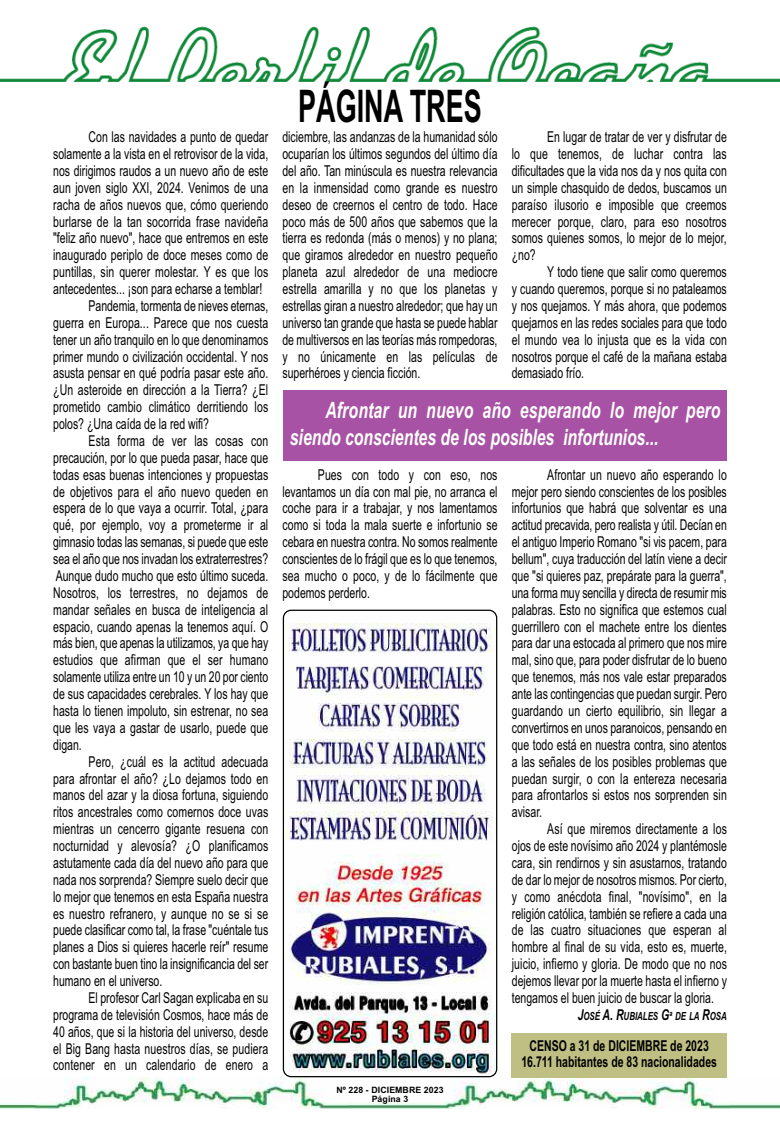
<style>
.page{position:relative;width:780px;height:1134px;background:#fff}
.page>*{position:absolute;margin:0;border:0;box-sizing:border-box;transform-origin:0 0}
.t1{font:700 45px "Arial";color:#000;scale:.6 1}
.t2{font:italic 700 22.5px/27.5px "Arial";color:#fff;scale:.7 1}
.t3{font:15px/16.9px "Arial";letter-spacing:.005em;color:#000;text-align:justify;scale:.7 1}
.t4{font:700 15px/16.2px "Arial";color:#000;text-align:center;scale:.7 1}
.t5{font:italic 700 11.25px "Arial";color:#000;scale:.7 1}
.t6{font:700 8.75px/8.8px "Arial";letter-spacing:.01em;color:#000;text-align:center}
.s1{font-size:15px}
</style>
<div class="page">
<img style="left:0;top:26px;width:780px;height:56px">
<img style="left:0;top:1077px;width:780px;height:32px">
<div style="left:283px;top:390px;width:443px;height:71px;background:#a752a4"></div>
<div style="left:511px;top:1033px;width:215px;height:44px;background:#bfbf83"></div>
<img style="left:283px;top:610px;width:214px;height:467px">
<p class="t3" style="left:89px;top:129px;width:258px">Con las navidades a punto de quedar</p>
<p class="t3" style="left:53px;top:145px;width:309px">solamente a la vista en el retrovisor de la vida,</p>
<p class="t3" style="left:53px;top:162px;width:309px">nos dirigimos raudos a un nuevo año de este</p>
<p class="t3" style="left:53px;top:179px;width:309px">aun joven siglo XXI, 2024. Venimos de una</p>
<p class="t3" style="left:53px;top:196px;width:309px">racha de años nuevos que, cómo queriendo</p>
<p class="t3" style="left:53px;top:213px;width:309px">burlarse de la tan socorrida frase navideña</p>
<p class="t3" style="left:53px;top:230px;width:309px">"feliz año nuevo", hace que entremos en este</p>
<p class="t3" style="left:53px;top:247px;width:309px">inaugurado periplo de doce meses como de</p>
<p class="t3" style="left:53px;top:264px;width:309px">puntillas, sin querer molestar. Y es que los</p>
<p class="t3" style="left:53px;top:280px;width:300px">antecedentes... ¡son para echarse a temblar!</p>
<p class="t3" style="left:89px;top:297px;width:258px">Pandemia, tormenta de nieves eternas,</p>
<p class="t3" style="left:53px;top:314px;width:309px">guerra en Europa... Parece que nos cuesta</p>
<p class="t3" style="left:53px;top:331px;width:309px">tener un año tranquilo en lo que denominamos</p>
<p class="t3" style="left:53px;top:348px;width:309px">primer mundo o civilización occidental. Y nos</p>
<p class="t3" style="left:53px;top:365px;width:309px">asusta pensar en qué podría pasar este año.</p>
<p class="t3" style="left:53px;top:382px;width:309px">¿Un asteroide en dirección a la Tierra? ¿El</p>
<p class="t3" style="left:53px;top:399px;width:309px">prometido cambio climático derritiendo los</p>
<p class="t3" style="left:53px;top:415px;width:224px">polos? ¿Una caída de la red wifi?</p>
<p class="t3" style="left:89px;top:432px;width:258px">Esta forma de ver las cosas con</p>
<p class="t3" style="left:53px;top:449px;width:309px">precaución, por lo que pueda pasar, hace que</p>
<p class="t3" style="left:53px;top:466px;width:309px">todas esas buenas intenciones y propuestas</p>
<p class="t3" style="left:53px;top:483px;width:309px">de objetivos para el año nuevo queden en</p>
<p class="t3" style="left:53px;top:500px;width:309px">espera de lo que vaya a ocurrir. Total, ¿para</p>
<p class="t3" style="left:53px;top:517px;width:309px">qué, por ejemplo, voy a prometerme ir al</p>
<p class="t3" style="left:53px;top:534px;width:309px">gimnasio todas las semanas, si puede que este</p>
<p class="t3" style="left:53px;top:550px;width:309px">sea el año que nos invadan los extraterrestres?</p>
<p class="t3" style="left:56px;top:567px;width:305px">Aunque dudo mucho que esto último suceda.</p>
<p class="t3" style="left:53px;top:584px;width:309px">Nosotros, los terrestres, no dejamos de</p>
<p class="t3" style="left:53px;top:601px;width:309px">mandar señales en busca de inteligencia al</p>
<p class="t3" style="left:53px;top:618px;width:309px">espacio, cuando apenas la tenemos aquí. O</p>
<p class="t3" style="left:53px;top:635px;width:309px">más bien, que apenas la utilizamos, ya que hay</p>
<p class="t3" style="left:53px;top:652px;width:309px">estudios que afirman que el ser humano</p>
<p class="t3" style="left:53px;top:669px;width:309px">solamente utiliza entre un 10 y un 20 por ciento</p>
<p class="t3" style="left:53px;top:685px;width:309px">de sus capacidades cerebrales. Y los hay que</p>
<p class="t3" style="left:53px;top:702px;width:309px">hasta lo tienen impoluto, sin estrenar, no sea</p>
<p class="t3" style="left:53px;top:719px;width:309px">que les vaya a gastar de usarlo, puede que</p>
<p class="t3" style="left:53px;top:736px;width:42px">digan.</p>
<p class="t3" style="left:89px;top:753px;width:258px">Pero, ¿cuál es la actitud adecuada</p>
<p class="t3" style="left:53px;top:770px;width:309px">para afrontar el año? ¿Lo dejamos todo en</p>
<p class="t3" style="left:53px;top:787px;width:309px">manos del azar y la diosa fortuna, siguiendo</p>
<p class="t3" style="left:53px;top:804px;width:309px">ritos ancestrales como comernos doce uvas</p>
<p class="t3" style="left:53px;top:820px;width:309px">mientras un cencerro gigante resuena con</p>
<p class="t3" style="left:53px;top:837px;width:309px">nocturnidad y alevosía? ¿O planificamos</p>
<p class="t3" style="left:53px;top:854px;width:309px">astutamente cada día del nuevo año para que</p>
<p class="t3" style="left:53px;top:871px;width:309px">nada nos sorprenda? Siempre suelo decir que</p>
<p class="t3" style="left:53px;top:888px;width:309px">lo mejor que tenemos en esta España nuestra</p>
<p class="t3" style="left:53px;top:905px;width:309px">es nuestro refranero, y aunque no se si se</p>
<p class="t3" style="left:53px;top:922px;width:309px">puede clasificar como tal, la frase "cuéntale tus</p>
<p class="t3" style="left:53px;top:939px;width:309px">planes a Dios si quieres hacerle reír" resume</p>
<p class="t3" style="left:53px;top:955px;width:309px">con bastante buen tino la insignificancia del ser</p>
<p class="t3" style="left:53px;top:972px;width:157px">humano en el universo.</p>
<p class="t3" style="left:89px;top:989px;width:258px">El profesor Carl Sagan explicaba en su</p>
<p class="t3" style="left:53px;top:1006px;width:309px">programa de televisión Cosmos, hace más de</p>
<p class="t3" style="left:53px;top:1023px;width:309px">40 años, que si la historia del universo, desde</p>
<p class="t3" style="left:53px;top:1040px;width:309px">el Big Bang hasta nuestros días, se pudiera</p>
<p class="t3" style="left:53px;top:1057px;width:309px">contener en un calendario de enero a</p>
<h1 class="t1" style="left:298px;top:80px;width:307px">PÁGINA TRES</h1>
<p class="t3" style="left:282px;top:129px;width:309px">diciembre, las andanzas de la humanidad sólo ocuparían los últimos segundos del último día del año. Tan minúscula es nuestra relevancia en la inmensidad como grande es nuestro deseo de creernos el centro de todo. Hace poco más de 500 años que sabemos que la tierra es redonda (más o menos) y no plana; que giramos alrededor en nuestro pequeño planeta azul alrededor de una mediocre estrella amarilla y no que los planetas y estrellas giran a nuestro alrededor; que hay un universo tan grande que hasta se puede hablar de multiversos en las teorías más rompedoras, y no únicamente en las películas de superhéroes y ciencia ficción.</p>
<p class="t3" style="left:511px;top:129px;width:309px;text-indent:35px">En lugar de tratar de ver y disfrutar de lo que tenemos, de luchar contra las dificultades que la vida nos da y nos quita con un simple chasquido de dedos, buscamos un paraíso ilusorio e imposible que creemos merecer porque, claro, para eso nosotros somos quienes somos, lo mejor de lo mejor, ¿no?</p>
<p class="t3" style="left:511px;top:264px;width:309px;text-indent:35px">Y todo tiene que salir como queremos y cuando queremos, porque si no pataleamos y nos quejamos. Y más ahora, que podemos quejarnos en las redes sociales para que todo el mundo vea lo injusta que es la vida con nosotros porque el café de la mañana estaba demasiado frío.</p>
<h2 class="t2" style="left:290px;top:396px;width:616px;text-indent:35px">Afrontar un nuevo año esperando lo mejor pero siendo conscientes de los posibles infortunios...</h2>
<p class="t3" style="left:282px;top:466px;width:309px;text-indent:35px">Pues con todo y con eso, nos levantamos un día con mal pie, no arranca el coche para ir a trabajar, y nos lamentamos como si toda la mala suerte e infortunio se cebara en nuestra contra. No somos realmente conscientes de lo frágil que es lo que tenemos, sea mucho o poco, y de lo fácilmente que podemos perderlo.</p>
<p class="t6" style="left:336px;top:1085px;width:109px">Nº 228 - DICIEMBRE 2023<br>Página 3</p>
<p class="t3" style="left:511px;top:466px;width:309px;text-indent:35px">Afrontar un nuevo año esperando lo mejor pero siendo conscientes de los posibles infortunios que habrá que solventar es una actitud precavida, pero realista y útil. Decían en el antiguo Imperio Romano "si vis pacem, para bellum", cuya traducción del latín viene a decir que "si quieres paz, prepárate para la guerra", una forma muy sencilla y directa de resumir mis palabras. Esto no significa que estemos cual guerrillero con el machete entre los dientes para dar una estocada al primero que nos mire mal, sino que, para poder disfrutar de lo bueno que tenemos, más nos vale estar preparados ante las contingencias que puedan surgir. Pero guardando un cierto equilibrio, sin llegar a convertirnos en unos paranoicos, pensando en que todo está en nuestra contra, sino atentos a las señales de los posibles problemas que puedan surgir, o con la entereza necesaria para afrontarlos si estos nos sorprenden sin avisar.</p>
<p class="t3" style="left:512px;top:820px;width:309px;text-indent:35px">Así que miremos directamente a los ojos de este novísimo año 2024 y plantémosle cara, sin rendirnos y sin asustarnos, tratando de dar lo mejor de nosotros mismos. Por cierto, y como anécdota final, "novísimo", en la religión católica, también se refiere a cada una de las cuatro situaciones que esperan al hombre al final de su vida, esto es, muerte, juicio, infierno y gloria. De modo que no nos dejemos llevar por la muerte hasta el infierno y tengamos el buen juicio de buscar la gloria.</p>
<p class="t5" style="left:577px;top:1009px;width:214px"><span class="s1">J</span>OSÉ <span class="s1">A. R</span>UBIALES <span class="s1">G</span>ª DE LA <span class="s1">R</span>OSA</p>
<p class="t4" style="left:521px;top:1037px;width:281px">CENSO a 31 de DICIEMBRE de 2023<br>16.711 habitantes de 83 nacionalidades</p>
</div>
